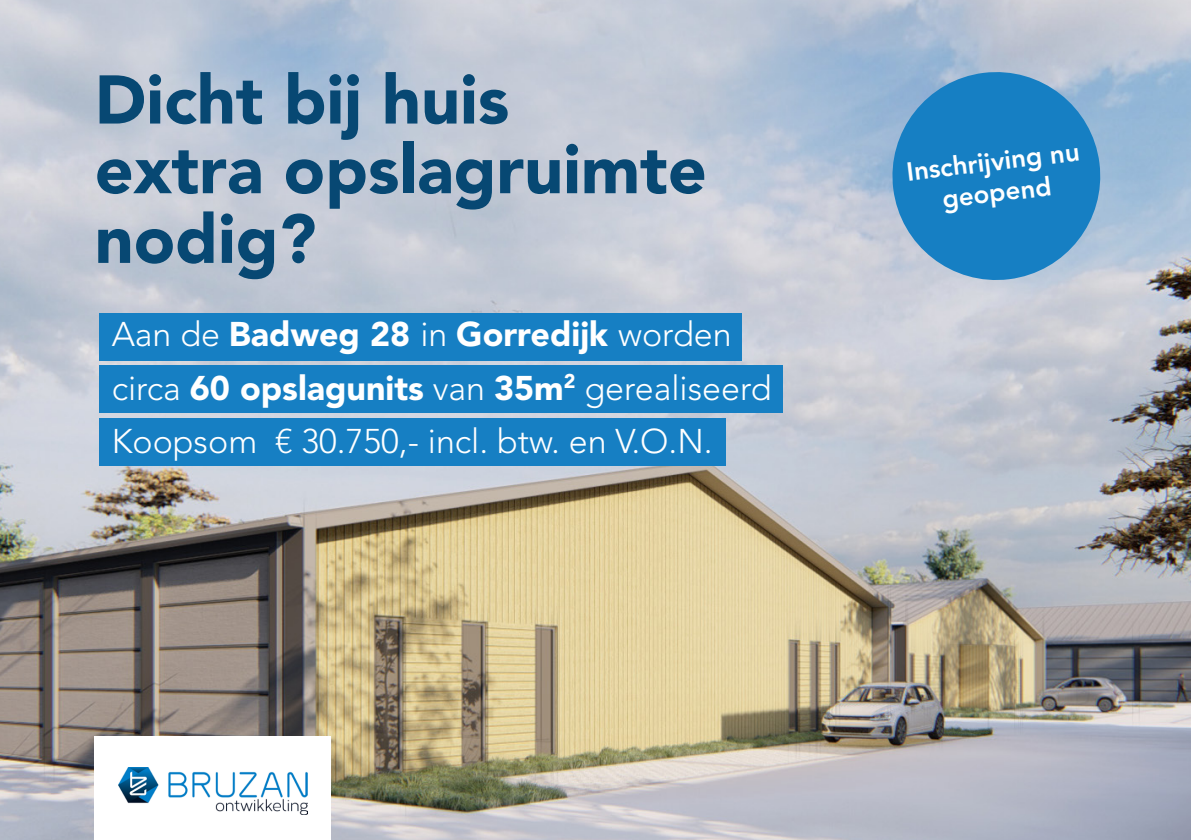
<style>
.page{position:relative;width:1191px;height:840px;background:#fff}
.page>*{position:absolute;margin:0;border:0;box-sizing:border-box;transform-origin:0 0}
.t1{font:900 68px "Avenir LT Std";color:#074873}
.t2{font:300 34px/53.6px "Avenir LT Std";color:#fff}
.t3{font:800 26px/31.2px "Avenir LT Std";color:#fff;text-align:center}
.s1{font-weight:900}
</style>
<div class="page">
<img style="left:0;top:0;width:1191px;height:839px">
<div style="left:99px;top:313px;width:643px;height:48px;background:#167fc3"></div>
<div style="left:99px;top:365px;width:683px;height:48px;background:#167fc3"></div>
<div style="left:99px;top:417px;width:627px;height:48px;background:#167fc3"></div>
<div style="left:95px;top:736px;width:236px;height:103px;background:#fff"></div>
<img style="left:118px;top:767px;width:189px;height:46px">
<svg style="left:886px;top:66px;width:220px;height:220px;fill:#167fc3"></svg>
<p class="t1" style="left:95px;top:59px;width:416px">Dicht bij huis</p>
<p class="t1" style="left:95px;top:128px;width:613px">extra opslagruimte</p>
<p class="t1" style="left:95px;top:198px;width:223px">nodig?</p>
<p class="t2" style="left:112px;top:307px;width:661px">Aan de <span class="s1">Badweg 28</span> in <span class="s1">Gorredijk</span> worden circa <span class="s1">60 opslagunits</span> van <span class="s1">35m</span><sup>2</sup> gerealiseerd</p>
<p class="t2" style="left:112px;top:415px;width:602px">Koopsom € 30.750,- incl. btw. en V.O.N.</p>
<p class="t3" style="left:905px;top:157px;width:175px;rotate:-7deg">Inschrijving nu geopend</p>
</div>
